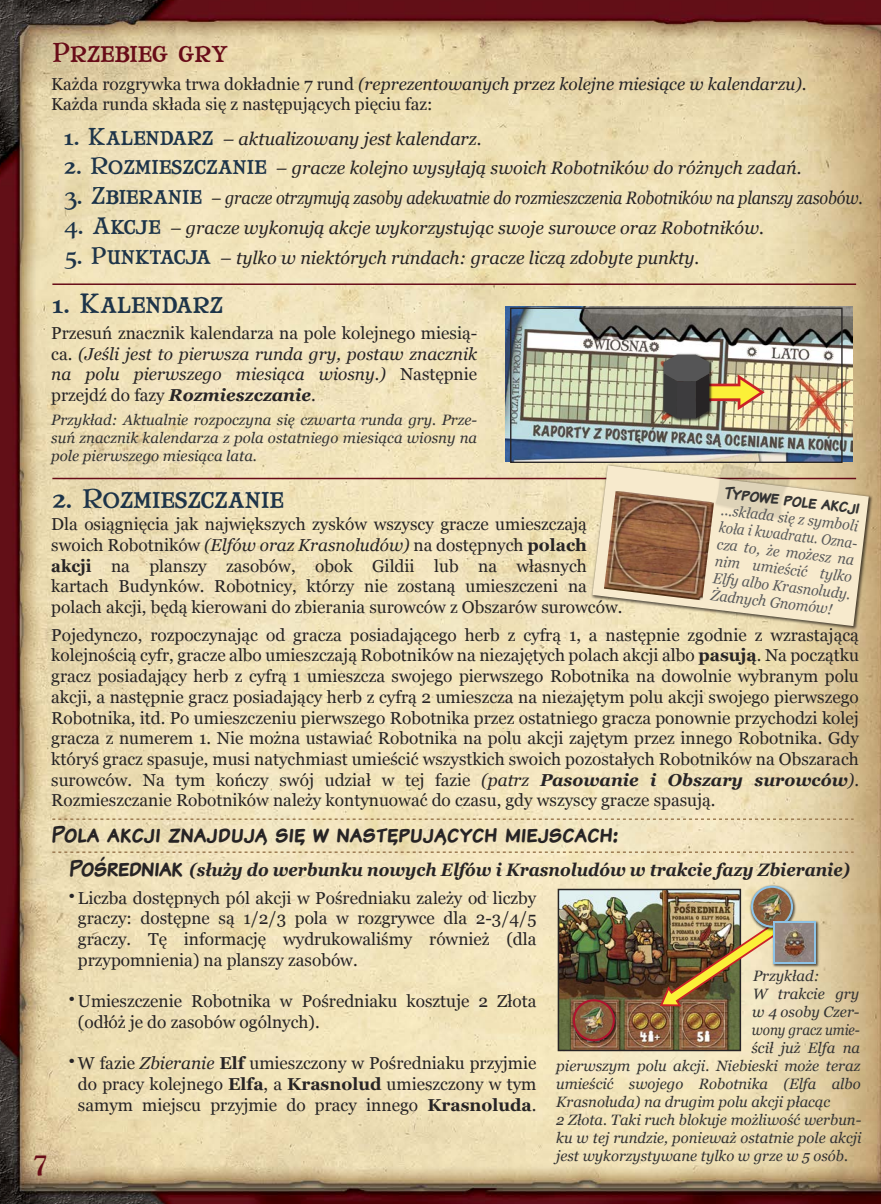
<style>
.page{position:relative;width:881px;height:1204px;background:#fff}
.page>*{position:absolute;margin:0;border:0;box-sizing:border-box;transform-origin:0 0}
.t1{font:24px "Komika Display Kaps";letter-spacing:.05em;color:#272425}
.t2{font:24px "Mary Jane Small Caps";letter-spacing:.025em;color:#1d3449}
.t3{font:24px "Mary Jane Small Caps";letter-spacing:.025em;color:#680c18}
.t4{font:italic 18px "Georgia";color:#272425}
.t5{font:italic 18px "Georgia";color:#272425;scale:.9 1}
.t6{font:italic 700 18px "Georgia";color:#272425;scale:.9 1}
.t7{font:18px "Komika Display Kaps";color:#333}
.t8{font:17.25px/20.7px "Georgia";color:#272425;text-align:justify}
.t9{font:italic 17.25px/20.7px "Georgia";color:#272425;text-align:justify}
.t10{font:italic 15px/18px "Georgia";color:#333;text-align:justify}
.t11{font:italic 15px/17.1px "Georgia";color:#595a5b;scale:.95 1}
.t12{font:italic 15px "Georgia";color:#333;scale:.9 1}
.s1{font-style:italic}
.s2{font-family:"Mary Jane Small Caps";font-style:normal;font-size:21px;color:#1d3449}
.s3{font-style:normal}
.s4{font-weight:700}
.s5{font-weight:700;font-style:italic}
.s6{font-family:"Komika Display Kaps";font-weight:400;font-style:normal;font-size:24px}
</style>
<div class="page">
<img style="left:0;top:0;width:880px;height:1203px">
<img style="left:560px;top:891px;width:177px;height:157px">
<img style="left:505px;top:306px;width:347px;height:155px">
<hr style="left:52px;top:477px;width:803px;height:2px;background:#680c18">
<img style="left:589px;top:463px;width:284px;height:168px">
<svg style="left:592px;top:465px;width:276px;height:161px;background:#eddebe"></svg>
<hr style="left:52px;top:283px;width:803px;height:2px;background:#680c18">
<div style="left:510px;top:307px;width:332px;height:156px;border:1px solid #272425"></div>
<img style="left:661px;top:353px;width:51px;height:69px">
<img style="left:663px;top:354px;width:101px;height:64px">
<div style="left:557px;top:888px;width:183px;height:163px;border:2px solid #272425"></div>
<img style="left:570px;top:997px;width:49px;height:48px">
<svg style="left:572px;top:999px;width:42px;height:42px"></svg>
<img style="left:574px;top:1001px;width:38px;height:38px;border-radius:19px">
<img style="left:659px;top:917px;width:128px;height:89px">
<img style="left:748px;top:883px;width:49px;height:49px">
<svg style="left:750px;top:885px;width:42px;height:42px"></svg>
<img style="left:752px;top:887px;width:38px;height:38px;border-radius:19px">
<img style="left:771px;top:919px;width:48px;height:49px">
<div style="left:773px;top:921px;width:42px;height:42px;background:linear-gradient(to right,#8f8782,#918484)"></div>
<img style="left:775px;top:923px;width:38px;height:38px">
<svg style="left:52px;top:851px;width:801px;height:1px"></svg>
<img style="left:603px;top:490px;width:110px;height:110px">
<img style="left:713px;top:462px;width:79px;height:59px">
<svg style="left:715px;top:463px;width:73px;height:54px;background:#dcceb0"></svg>
<svg style="left:52px;top:818px;width:801px;height:1px"></svg>
<p class="t3" style="left:52px;top:35px;width:177px">Przebieg gry</p>
<p class="t8" style="left:51px;top:74px;width:756px">Każda rozgrywka trwa dokładnie 7 rund <span class="s1">(reprezentowanych przez kolejne miesiące w kalendarzu)</span>.<br>Każda runda składa się z następujących pięciu faz:</p>
<p class="t4" style="left:64px;top:127px;width:419px"><span class="s2">1. Kalendarz</span> – aktualizowany jest kalendarz.</p>
<p class="t4" style="left:64px;top:156px;width:738px"><span class="s2">2. Rozmieszczanie</span> – gracze kolejno wysyłają swoich Robotników do różnych zadań.</p>
<p class="t5" style="left:64px;top:186px;width:888px"><span class="s2">3. Zbieranie</span> – gracze otrzymują zasoby adekwatnie do rozmieszczenia Robotników na planszy zasobów.</p>
<p class="t4" style="left:64px;top:216px;width:701px"><span class="s2">4. Akcje</span> – gracze wykonują akcje wykorzystując swoje surowce oraz Robotników.</p>
<p class="t4" style="left:64px;top:246px;width:636px"><span class="s2">5. Punktacja</span> – tylko w niektórych rundach: gracze liczą zdobyte punkty.</p>
<p class="t2" style="left:52px;top:286px;width:172px">1. Kalendarz</p>
<p class="t9" style="left:51px;top:322px;width:427px"><span class="s3">Przesuń znacznik kalendarza na pole kolejnego miesią&shy;ca.</span> (Jeśli jest to pierwsza runda gry, postaw znacznik na polu pierwszego miesiąca wiosny.) <span class="s3">Następnie przejdź do fazy</span> <span class="s4">Rozmieszczanie</span><span class="s3">.</span></p>
<p class="t10" style="left:51px;top:410px;width:427px">Przykład: Aktualnie rozpoczyna się czwarta runda gry. Prze&shy;suń znacznik kalendarza z pola ostatniego miesiąca wiosny na pole pierwszego miesiąca lata.</p>
<p class="t2" style="left:52px;top:481px;width:232px">2. Rozmieszczanie</p>
<p class="t8" style="left:51px;top:514px;width:572px;text-align:left">Dla osiągnięcia jak największych zysków wszyscy gracze umieszczają swoich Robotników <span class="s1">(Elfów oraz Krasnoludów)</span> na dostępnych <span class="s4">polach akcji</span> na planszy zasobów, obok Gildii lub na własnych kartach Budynków. Robotnicy, którzy nie zostaną umieszczeni na polach akcji, będą kierowani do zbierania surowców z Obszarów surowców.</p>
<p class="t7" style="left:725px;top:480px;width:137px;rotate:7deg">Typowe pole akcji</p>
<p class="t11" style="left:722px;top:501px;width:157px;rotate:7deg">...składa się z symboli koła i kwadratu. Ozna&shy;cza to, że możesz na nim umieścić tylko<br>Elfy albo Krasnoludy.<br>Żadnych Gnomów!</p>
<p class="t8" style="left:51px;top:624px;width:808px">Pojedynczo, rozpoczynając od gracza posiadającego herb z cyfrą 1, a następnie zgodnie z wzrastającą kolejnością cyfr, gracze albo umieszczają Robotników na niezajętych polach akcji albo <span class="s4">pasują</span>. Na początku gracz posiadający herb z cyfrą 1 umieszcza swojego pierwszego Robotnika na dowolnie wybranym polu akcji, a następnie gracz posiadający herb z cyfrą 2 umieszcza na niezajętym polu akcji swojego pierwszego Robotnika, itd. Po umieszczeniu pierwszego Robotnika przez ostatniego gracza ponownie przychodzi kolej gracza z numerem 1. Nie można ustawiać Robotnika na polu akcji zajętym przez innego Robotnika. Gdy któryś gracz spasuje, musi natychmiast umieścić wszystkich swoich pozostałych Robotników na Obszarach surowców. Na tym kończy swój udział w tej fazie <span class="s1">(patrz</span> <span class="s5">Pasowanie i Obszary surowców</span><span class="s1">)</span>.<br>Rozmieszczanie Robotników należy kontynuować do czasu, gdy wszyscy gracze spasują.</p>
<p class="t1" style="left:51px;top:818px;width:567px">Pola akcji znajdują się w następujących miejscach:</p>
<p class="t3" style="left:34px;top:1142px;width:15px">7</p>
<p class="t6" style="left:69px;top:857px;width:868px"><span class="s6">Pośredniak</span> (służy do werbunku nowych Elfów i Krasnoludów w trakcie fazy Zbieranie)</p>
<p class="t8" style="left:78px;top:887px;width:460px">Liczba dostępnych pól akcji w Pośredniaku zależy od liczby graczy: dostępne są 1/2/3 pola w rozgrywce dla 2-3/4/5 graczy. Tę informację wydrukowaliśmy również (dla przypomnienia) na planszy zasobów.</p>
<p class="t8" style="left:78px;top:991px;width:460px">Umieszczenie Robotnika w Pośredniaku kosztuje 2 Złota (odłóż je do zasobów ogólnych).</p>
<p class="t8" style="left:78px;top:1053px;width:460px">W fazie <span class="s1">Zbieranie</span> <span class="s4">Elf</span> umieszczony w Pośredniaku przyjmie do pracy kolejnego <span class="s4">Elfa</span>, a <span class="s4">Krasnolud</span> umieszczony w tym samym miejscu przyjmie do pracy innego <span class="s4">Krasnoluda</span>.</p>
<p class="t8" style="left:68px;top:884px;width:8px">•</p>
<p class="t8" style="left:68px;top:988px;width:8px">•</p>
<p class="t8" style="left:68px;top:1050px;width:8px">•</p>
<p class="t10" style="left:752px;top:967px;width:68px">Przykład:</p>
<p class="t10" style="left:752px;top:985px;width:108px">W trakcie gry</p>
<p class="t10" style="left:752px;top:1003px;width:109px">w 4 osoby Czer-</p>
<p class="t12" style="left:751px;top:1020px;width:122px">wony gracz umie-</p>
<p class="t10" style="left:751px;top:1039px;width:110px">ścił już Elfa na</p>
<p class="t10" style="left:556px;top:1057px;width:305px">pierwszym polu akcji. Niebieski może teraz</p>
<p class="t10" style="left:556px;top:1075px;width:306px">umieścić swojego Robotnika (Elfa albo</p>
<p class="t10" style="left:556px;top:1093px;width:275px">Krasnoluda) na drugim polu akcji płacąc</p>
<p class="t10" style="left:556px;top:1111px;width:306px">2 Złota. Taki ruch blokuje możliwość werbun-</p>
<p class="t10" style="left:556px;top:1129px;width:307px">ku w tej rundzie, ponieważ ostatnie pole akcji</p>
<p class="t10" style="left:556px;top:1147px;width:293px">jest wykorzystywane tylko w grze w 5 osób.</p>
</div>
